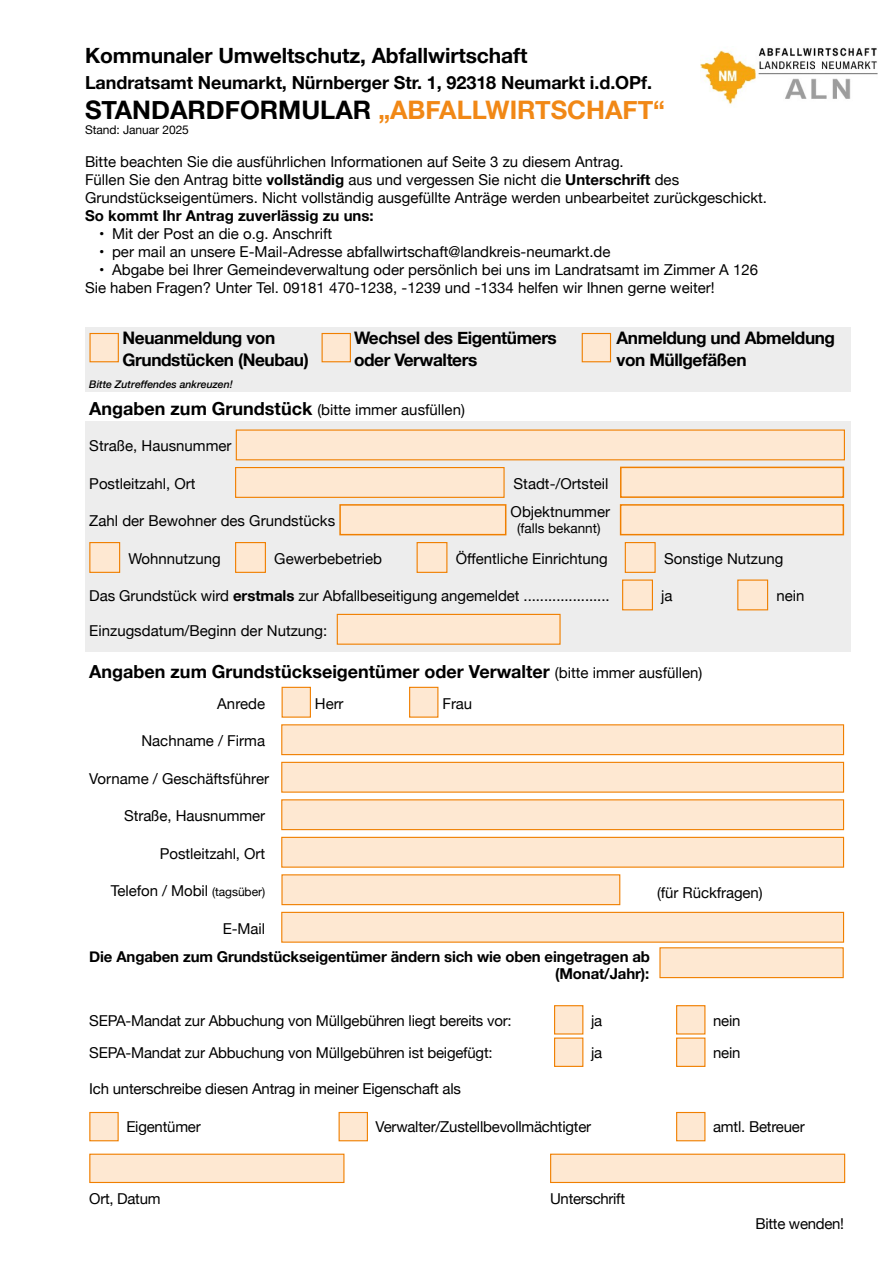
<style>
.page{position:relative;width:893px;height:1263px;background:#fff}
.page>*{position:absolute;margin:0;border:0;box-sizing:border-box;transform-origin:0 0}
.t1{font:700 25.5px "Helvetica Neue";color:#f18816}
.t2{font:700 21px "Helvetica Neue";letter-spacing:-.005em;color:#000}
.t3{font:700 18px "Helvetica Neue";letter-spacing:-.005em;color:#000}
.t4{font:700 17.25px/21.6px "Helvetica Neue";letter-spacing:-.025em;color:#000}
.t5{font:15px/18px "Helvetica Neue";color:#000}
.t6{font:700 15px/16.5px "Helvetica Neue";letter-spacing:-.01em;color:#000;text-align:right}
.t7{font:15px "Helvetica Neue";letter-spacing:-.02em;color:#000}
.t8{font:13.5px "Helvetica Neue";color:#000}
.t9{font:12px "Helvetica Neue";letter-spacing:-.005em;color:#000}
.t10{font:italic 500 10.5px "Helvetica Neue";color:#000}
.s1{color:#000}
.s2{font-weight:700}
.s3{font-weight:700;font-size:18px}
.s4{font-weight:400;font-size:15px}
.s5{font-size:12px}
</style>
<div class="page">
<div style="left:554px;top:1005px;width:29px;height:29px;background:#fee8d2;border:1px solid #f07f00"></div>
<div style="left:677px;top:1006px;width:28px;height:28px;background:#fee8d2"></div>
<div style="left:676px;top:1005px;width:29px;height:29px;border:1px solid #f07f00"></div>
<div style="left:554px;top:1037px;width:29px;height:30px;background:#fee8d2;border:1px solid #f07f00"></div>
<div style="left:677px;top:1038px;width:28px;height:28px;background:#fee8d2"></div>
<div style="left:676px;top:1037px;width:29px;height:30px;border:1px solid #f07f00"></div>
<div style="left:89px;top:1112px;width:30px;height:29px;background:#fee8d2;border:1px solid #f07f00"></div>
<div style="left:339px;top:1112px;width:29px;height:29px;background:#fee8d2;border:1px solid #f07f00"></div>
<div style="left:676px;top:1112px;width:29px;height:29px;background:#fee8d2;border:1px solid #f07f00"></div>
<div style="left:90px;top:1154px;width:254px;height:28px;background:#fee8d2"></div>
<div style="left:89px;top:1154px;width:255px;height:29px;border:1px solid #f07f00"></div>
<div style="left:551px;top:1154px;width:294px;height:28px;background:#fee8d2"></div>
<div style="left:550px;top:1154px;width:295px;height:29px;border:1px solid #f07f00"></div>
<div style="left:85px;top:327px;width:765px;height:324px;background:#ededed"></div>
<div style="left:282px;top:687px;width:29px;height:31px;background:#fee8d2;border:1px solid #f07f00"></div>
<div style="left:409px;top:687px;width:29px;height:31px;background:#fee8d2;border:1px solid #f07f00"></div>
<div style="left:282px;top:725px;width:561px;height:30px;background:#fee8d2"></div>
<div style="left:281px;top:724px;width:563px;height:31px;border:1px solid #f07f00"></div>
<div style="left:282px;top:762px;width:561px;height:30px;background:#fee8d2"></div>
<div style="left:281px;top:762px;width:563px;height:31px;border:1px solid #f07f00"></div>
<div style="left:282px;top:800px;width:561px;height:30px;background:#fee8d2"></div>
<div style="left:281px;top:799px;width:563px;height:31px;border:1px solid #f07f00"></div>
<div style="left:282px;top:837px;width:561px;height:30px;background:#fee8d2"></div>
<div style="left:281px;top:837px;width:563px;height:31px;border:1px solid #f07f00"></div>
<div style="left:282px;top:875px;width:338px;height:30px;background:#fee8d2"></div>
<div style="left:281px;top:874px;width:339px;height:31px;border:1px solid #f07f00"></div>
<div style="left:282px;top:912px;width:561px;height:30px;background:#fee8d2"></div>
<div style="left:281px;top:912px;width:563px;height:31px;border:1px solid #f07f00"></div>
<div style="left:89px;top:333px;width:30px;height:29px;background:#fee8d2;border:1px solid #f07f00"></div>
<div style="left:322px;top:333px;width:29px;height:29px;background:#fee8d2;border:1px solid #f07f00"></div>
<div style="left:582px;top:333px;width:29px;height:29px;background:#fee8d2;border:1px solid #f07f00"></div>
<div style="left:85px;top:392px;width:765px;height:29px;background:#fff"></div>
<div style="left:236px;top:430px;width:608px;height:30px;background:#fee8d2"></div>
<div style="left:236px;top:429px;width:609px;height:31px;border:1px solid #f07f00"></div>
<div style="left:235px;top:467px;width:270px;height:31px;background:#fee8d2;border:1px solid #f07f00"></div>
<div style="left:621px;top:467px;width:222px;height:30px;background:#fee8d2"></div>
<div style="left:620px;top:467px;width:224px;height:31px;border:2px solid #f07f00"></div>
<div style="left:339px;top:504px;width:167px;height:31px;background:#fee8d2;border:2px solid #f07f00"></div>
<div style="left:621px;top:505px;width:222px;height:30px;background:#fee8d2"></div>
<div style="left:620px;top:504px;width:224px;height:31px;border:2px solid #f07f00"></div>
<div style="left:89px;top:542px;width:31px;height:31px;background:#fee8d2;border:1px solid #f07f00"></div>
<div style="left:235px;top:542px;width:31px;height:31px;background:#fee8d2;border:1px solid #f07f00"></div>
<div style="left:417px;top:542px;width:30px;height:31px;background:#fee8d2;border:1px solid #f07f00"></div>
<div style="left:625px;top:542px;width:31px;height:31px;background:#fee8d2;border:1px solid #f07f00"></div>
<div style="left:622px;top:579px;width:31px;height:31px;background:#fee8d2;border:1px solid #f07f00"></div>
<div style="left:738px;top:580px;width:30px;height:30px;background:#fee8d2"></div>
<div style="left:337px;top:614px;width:223px;height:30px;background:#fee8d2"></div>
<div style="left:337px;top:614px;width:224px;height:31px;border:1px solid #f07f00"></div>
<div style="left:659px;top:947px;width:185px;height:31px;background:#fee8d2;border:1px solid #f07f00"></div>
<img style="left:701px;top:47px;width:176px;height:58px">
<h2 class="t2" style="left:85px;top:39px;width:444px">Kommunaler Umweltschutz, Abfallwirtschaft</h2>
<p class="t3" style="left:85px;top:68px;width:568px">Landratsamt Neumarkt, Nürnberger Str. 1, 92318 Neumarkt i.d.OPf.</p>
<h1 class="t1" style="left:85px;top:90px;width:581px"><span class="s1">STANDARDFORMULAR</span> „ABFALLWIRTSCHAFT“</h1>
<p class="t9" style="left:85px;top:121px;width:105px">Stand: Januar 2025</p>
<p class="t5" style="left:85px;top:154px;width:684px">Bitte beachten Sie die ausführlichen Informationen auf Seite 3 zu diesem Antrag.<br>Füllen Sie den Antrag bitte <span class="s2">vollständig</span> aus und vergessen Sie nicht die <span class="s2">Unterschrift</span> des<br>Grundstückseigentümers. Nicht vollständig ausgefüllte Anträge werden unbearbeitet zurückgeschickt.</p>
<p class="t6" style="left:85px;top:208px;width:290px">So kommt Ihr Antrag zuverlässig zu uns:</p>
<p class="t5" style="left:99px;top:226px;width:235px">• Mit der Post an die o.g. Anschrift</p>
<p class="t5" style="left:99px;top:244px;width:513px">• per mail an unsere E-Mail-Adresse abfallwirtschaft@landkreis-neumarkt.de</p>
<p class="t5" style="left:85px;top:262px;width:675px;text-indent:14px">• Abgabe bei Ihrer Gemeindeverwaltung oder persönlich bei uns im Landratsamt im Zimmer A 126<br>Sie haben Fragen? Unter Tel. 09181 470-1238, -1239 und -1334 helfen wir Ihnen gerne weiter!</p>
<p class="t4" style="left:123px;top:328px;width:188px">Neuanmeldung von<br>Grundstücken (Neubau)</p>
<p class="t4" style="left:354px;top:328px;width:204px">Wechsel des Eigentümers oder Verwalters</p>
<p class="t4" style="left:617px;top:328px;width:220px">Anmeldung und Abmeldung von Müllgefäßen</p>
<p class="t5" style="left:89px;top:402px;width:377px"><span class="s3">Angaben zum Grundstück</span> (bitte immer ausfüllen)</p>
<p class="t5" style="left:89px;top:438px;width:144px">Straße, Hausnummer</p>
<p class="t5" style="left:89px;top:475px;width:108px">Postleitzahl, Ort</p>
<p class="t5" style="left:514px;top:475px;width:97px">Stadt-/Ortsteil</p>
<p class="t5" style="left:89px;top:513px;width:247px">Zahl der Bewohner des Grundstücks</p>
<p class="t10" style="left:89px;top:375px;width:145px">Bitte Zutreffendes ankreuzen!</p>
<p class="t5" style="left:511px;top:504px;width:101px">Objektnummer</p>
<p class="t8" style="left:517px;top:518px;width:85px">(falls bekannt)</p>
<p class="t5" style="left:129px;top:550px;width:94px">Wohnnutzung</p>
<p class="t5" style="left:274px;top:550px;width:109px">Gewerbebetrieb</p>
<p class="t5" style="left:456px;top:550px;width:154px">Öffentliche Einrichtung</p>
<p class="t5" style="left:664px;top:550px;width:121px">Sonstige Nutzung</p>
<p class="t5" style="left:89px;top:588px;width:522px">Das Grundstück wird <span class="s2">erstmals</span> zur Abfallbeseitigung angemeldet .....................</p>
<p class="t5" style="left:661px;top:588px;width:13px">ja</p>
<p class="t5" style="left:776px;top:588px;width:30px">nein</p>
<p class="t5" style="left:89px;top:622px;width:240px">Einzugsdatum/Beginn der Nutzung:</p>
<p class="t3" style="left:89px;top:657px;width:615px">Angaben zum Grundstückseigentümer oder Verwalter <span class="s4">(bitte immer ausfüllen)</span></p>
<p class="t5" style="left:217px;top:695px;width:49px">Anrede</p>
<p class="t5" style="left:315px;top:695px;width:30px">Herr</p>
<p class="t5" style="left:442px;top:695px;width:31px">Frau</p>
<p class="t5" style="left:141px;top:733px;width:125px">Nachname / Firma</p>
<p class="t5" style="left:89px;top:770px;width:181px">Vorname / Geschäftsführer</p>
<p class="t5" style="left:124px;top:808px;width:142px">Straße, Hausnummer</p>
<p class="t5" style="left:160px;top:845px;width:107px">Postleitzahl, Ort</p>
<p class="t5" style="left:111px;top:883px;width:156px">Telefon / Mobil <span class="s5">(tagsüber)</span></p>
<p class="t5" style="left:657px;top:884px;width:107px">(für Rückfragen)</p>
<p class="t5" style="left:223px;top:920px;width:44px">E-Mail</p>
<p class="t6" style="left:89px;top:949px;width:562px">Die Angaben zum Grundstückseigentümer ändern sich wie oben eingetragen ab (Monat/Jahr):</p>
<p class="t5" style="left:89px;top:1012px;width:424px">SEPA-Mandat zur Abbuchung von Müllgebühren liegt bereits vor:</p>
<p class="t5" style="left:591px;top:1012px;width:13px">ja</p>
<p class="t5" style="left:713px;top:1012px;width:29px">nein</p>
<p class="t5" style="left:89px;top:1044px;width:405px">SEPA-Mandat zur Abbuchung von Müllgebühren ist beigefügt:</p>
<p class="t5" style="left:591px;top:1044px;width:13px">ja</p>
<p class="t5" style="left:713px;top:1044px;width:29px">nein</p>
<p class="t5" style="left:89px;top:1080px;width:373px">Ich unterschreibe diesen Antrag in meiner Eigenschaft als</p>
<p class="t5" style="left:126px;top:1119px;width:76px">Eigentümer</p>
<p class="t5" style="left:376px;top:1119px;width:217px">Verwalter/Zustellbevollmächtigter</p>
<p class="t5" style="left:713px;top:1119px;width:93px">amtl. Betreuer</p>
<p class="t7" style="left:89px;top:1188px;width:73px">Ort, Datum</p>
<p class="t7" style="left:550px;top:1188px;width:77px">Unterschrift</p>
<p class="t7" style="left:755px;top:1213px;width:90px">Bitte wenden!</p>
</div>
